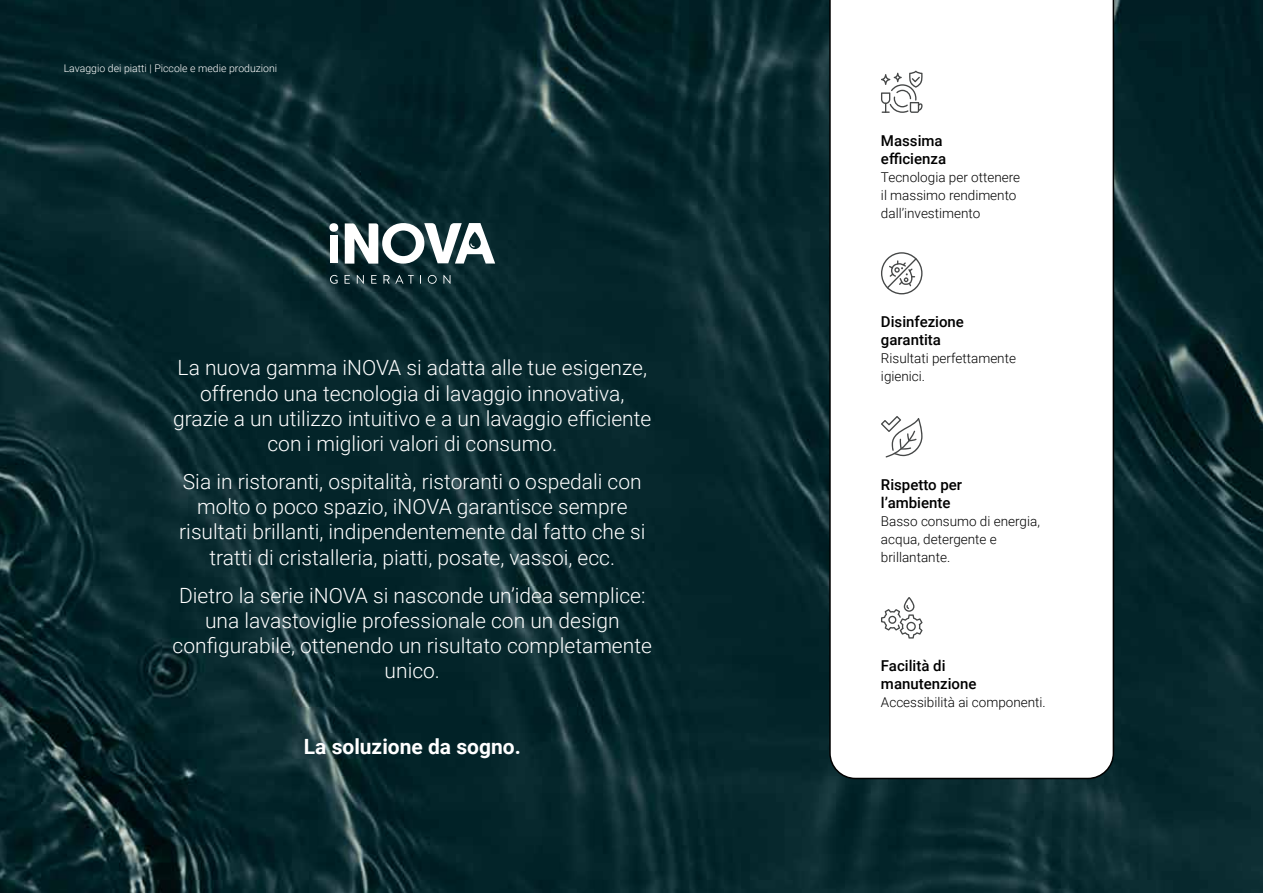
<style>
.page{position:relative;width:1263px;height:893px;background:#fff}
.page>*{position:absolute;margin:0;border:0;box-sizing:border-box;transform-origin:0 0}
.t1{font:300 21px/25.2px "Roboto";color:#fff;text-align:center}
.t2{font:700 21px "Roboto";color:#fff}
.t3{font:500 15px/18px "Roboto";color:#000}
.t4{font:300 13.5px/18px "Roboto";color:#000}
.t5{font:300 10.5px "Roboto";color:#fff}
</style>
<div class="page">
<img style="left:0;top:0;width:1263px;height:893px">
<svg style="left:829px;top:0;width:285px;height:779px"></svg>
<div style="left:330px;top:235px;width:8px;height:28px;background:#fff"></div>
<svg style="left:329px;top:223px;width:9px;height:9px"></svg>
<svg style="left:330px;top:275px;width:120px;height:9px"></svg>
<svg style="left:345px;top:223px;width:150px;height:41px"></svg>
<svg style="left:881px;top:597px;width:41px;height:42px"></svg>
<svg style="left:881px;top:416px;width:41px;height:41px"></svg>
<svg style="left:881px;top:252px;width:41px;height:42px"></svg>
<svg style="left:881px;top:71px;width:41px;height:42px"></svg>
<p class="t5" style="left:64px;top:61px;width:215px">Lavaggio dei piatti | Piccole e medie produzioni</p>
<p class="t1" style="left:173px;top:355px;width:480px">La nuova gamma iNOVA si adatta alle tue esigenze, offrendo una tecnologia di lavaggio innovativa, grazie a un utilizzo intuitivo e a un lavaggio efficiente con i migliori valori di consumo.</p>
<p class="t1" style="left:179px;top:468px;width:468px">Sia in ristoranti, ospitalità, ristoranti o ospedali con molto o poco spazio, iNOVA garantisce sempre risultati brillanti, indipendentemente dal fatto che si tratti di cristalleria, piatti, posate, vassoi, ecc.</p>
<p class="t1" style="left:173px;top:582px;width:481px">Dietro la serie iNOVA si nasconde un’idea semplice: una lavastoviglie professionale con un design configurabile, ottenendo un risultato completamente unico.</p>
<p class="t2" style="left:304px;top:732px;width:219px">La soluzione da sogno.</p>
<p class="t3" style="left:881px;top:131px;width:67px">Massima efficienza</p>
<p class="t4" style="left:881px;top:168px;width:141px">Tecnologia per ottenere il massimo rendimento dall’investimento</p>
<p class="t3" style="left:881px;top:312px;width:85px">Disinfezione garantita</p>
<p class="t4" style="left:881px;top:349px;width:137px">Risultati perfettamente igienici.</p>
<p class="t3" style="left:881px;top:475px;width:83px">Rispetto per l’ambiente</p>
<p class="t4" style="left:881px;top:512px;width:160px">Basso consumo di energia, acqua, detergente e brillantante.</p>
<p class="t3" style="left:881px;top:656px;width:97px">Facilità di manutenzione</p>
<p class="t4" style="left:881px;top:693px;width:166px">Accessibilità ai componenti.</p>
</div>
